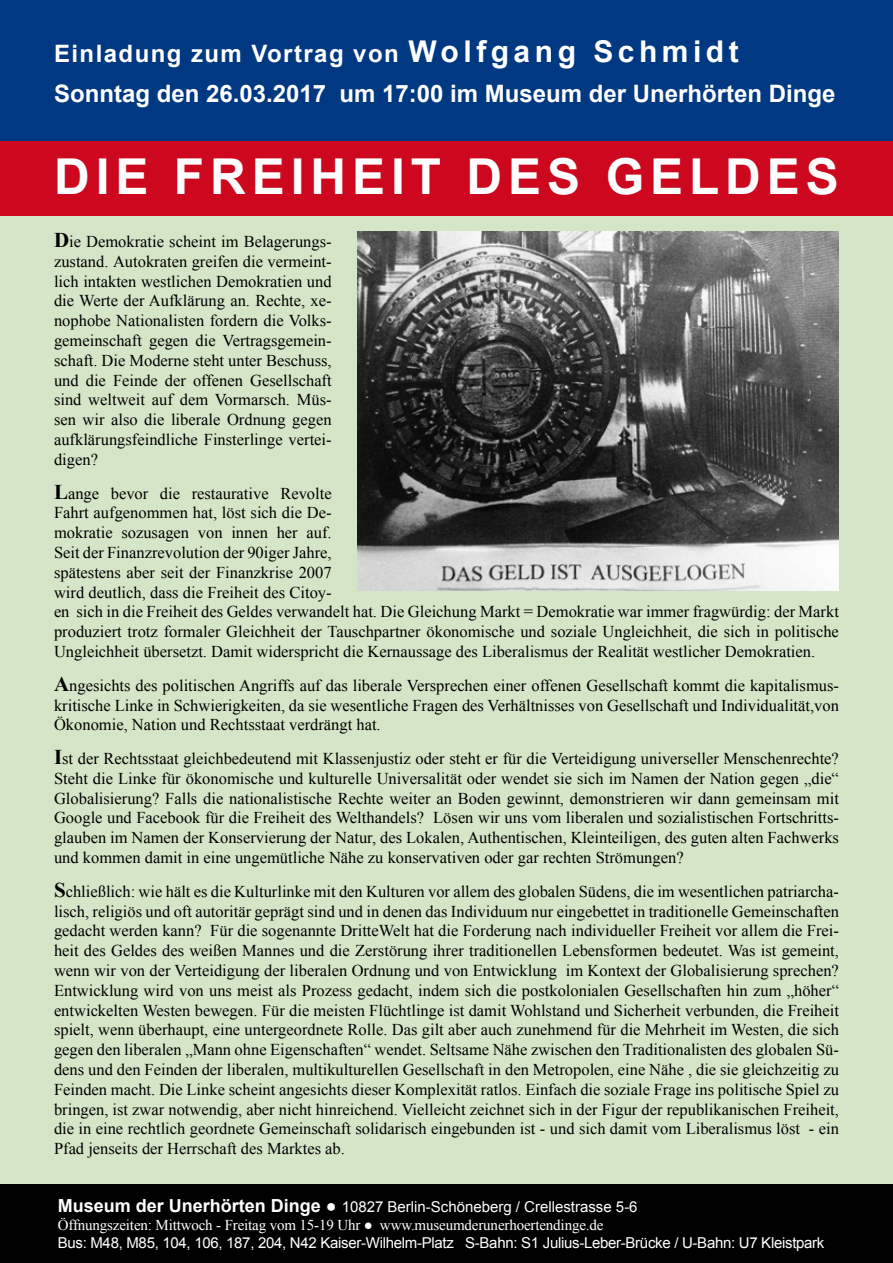
<style>
.page{position:relative;width:893px;height:1263px;background:#fff}
.page>*{position:absolute;margin:0;border:0;box-sizing:border-box;transform-origin:0 0}
.t1{font:700 49.5px "Arial";letter-spacing:.12em;color:#fff}
.t2{font:700 24px/40.5px "Arial";color:#fff}
.t3{font:16.5px/19.8px "Times New Roman";color:#000;text-align:justify}
.t4{font:15px "Arial";letter-spacing:-.02em;color:#fff}
.t5{font:15px "Times New Roman";letter-spacing:-.01em;color:#fff}
.t6{font:15px "Arial";color:#fff}
.s1{font-size:30px}
.s2{font-weight:700;font-size:21px}
.s3{font-weight:700;font-size:18px}
</style>
<div class="page">
<div style="left:0;top:199px;width:893px;height:1013px;background:#d5e5c7"></div>
<div style="left:0;top:128px;width:893px;height:87px;background:#cd071e"></div>
<img style="left:357px;top:231px;width:482px;height:360px">
<div style="left:0;top:1184px;width:893px;height:79px;background:#000"></div>
<div style="left:0;top:0;width:893px;height:140px;background:#003882"></div>
<h2 class="t2" style="left:54px;top:34px;width:783px">Einladung zum Vortrag von <span class="s1">Wolfgang Schmidt<br></span>Sonntag den 26.03.2017 um 17:00 im Museum der Unerhörten Dinge</h2>
<h1 class="t1" style="left:54px;top:144px;width:786px">DIE FREIHEIT DES GELDES</h1>
<p class="t3" style="left:54px;top:231px;width:279px"><span class="s2">D</span>ie Demokratie scheint im Belagerungs&shy;zustand. Autokraten greifen die vermeint&shy;lich intakten westlichen Demokratien und die Werte der Aufklärung an. Rechte, xe&shy;nophobe Nationalisten fordern die Volks&shy;gemeinschaft gegen die Vertragsgemein&shy;schaft. Die Moderne steht unter Beschuss, und die Feinde der offenen Gesellschaft sind weltweit auf dem Vormarsch. Müs&shy;sen wir also die liberale Ordnung gegen aufklärungsfeindliche Finsterlinge vertei&shy;digen?</p>
<p class="t3" style="left:54px;top:483px;width:786px;text-align:left"><span class="s2">L</span>ange bevor die restaurative Revolte<br>Fahrt aufgenommen hat, löst sich die De-<br>mokratie sozusagen von innen her auf.<br>Seit der Finanzrevolution der 90iger Jahre,<br>spätestens aber seit der Finanzkrise 2007<br>wird deutlich, dass die Freiheit des Citoy-<br>en sich in die Freiheit des Geldes verwandelt hat. Die Gleichung Markt = Demokratie war immer fragwürdig: der Markt produziert trotz formaler Gleichheit der Tauschpartner ökonomische und soziale Ungleichheit, die sich in politische Ungleichheit übersetzt. Damit widerspricht die Kernaussage des Liberalismus der Realität westlicher Demokratien.</p>
<p class="t3" style="left:54px;top:675px;width:786px"><span class="s2">A</span>ngesichts des politischen Angriffs auf das liberale Versprechen einer offenen Gesellschaft kommt die kapitalismus&shy;kritische Linke in Schwierigkeiten, da sie wesentliche Fragen des Verhältnisses von Gesellschaft und Individualität,von Ökonomie, Nation und Rechtsstaat verdrängt hat.</p>
<p class="t3" style="left:54px;top:748px;width:786px"><span class="s2">I</span>st der Rechtsstaat gleichbedeutend mit Klassenjustiz oder steht er für die Verteidigung universeller Menschenrechte?<br>Steht die Linke für ökonomische und kulturelle Universalität oder wendet sie sich im Namen der Nation gegen „die“ Globalisierung? Falls die nationalistische Rechte weiter an Boden gewinnt, demonstrieren wir dann gemeinsam mit Google und Facebook für die Freiheit des Welthandels? Lösen wir uns vom liberalen und sozialistischen Fortschritts&shy;glauben im Namen der Konservierung der Natur, des Lokalen, Authentischen, Kleinteiligen, des guten alten Fachwerks und kommen damit in eine ungemütliche Nähe zu konservativen oder gar rechten Strömungen?</p>
<p class="t3" style="left:54px;top:881px;width:786px"><span class="s2">S</span>chließlich: wie hält es die Kulturlinke mit den Kulturen vor allem des globalen Südens, die im wesentlichen patriarcha&shy;lisch, religiös und oft autoritär geprägt sind und in denen das Individuum nur eingebettet in traditionelle Gemeinschaften gedacht werden kann? Für die sogenannte DritteWelt hat die Forderung nach individueller Freiheit vor allem die Frei&shy;heit des Geldes des weißen Mannes und die Zerstörung ihrer traditionellen Lebensformen bedeutet. Was ist gemeint, wenn wir von der Verteidigung der liberalen Ordnung und von Entwicklung im Kontext der Globalisierung sprechen?<br>Entwicklung wird von uns meist als Prozess gedacht, indem sich die postkolonialen Gesellschaften hin zum „höher“ entwickelten Westen bewegen. Für die meisten Flüchtlinge ist damit Wohlstand und Sicherheit verbunden, die Freiheit spielt, wenn überhaupt, eine untergeordnete Rolle. Das gilt aber auch zunehmend für die Mehrheit im Westen, die sich gegen den liberalen „Mann ohne Eigenschaften“ wendet. Seltsame Nähe zwischen den Traditionalisten des globalen Sü&shy;dens und den Feinden der liberalen, multikulturellen Gesellschaft in den Metropolen, eine Nähe , die sie gleichzeitig zu Feinden macht. Die Linke scheint angesichts dieser Komplexität ratlos. Einfach die soziale Frage ins politische Spiel zu bringen, ist zwar notwendig, aber nicht hinreichend. Vielleicht zeichnet sich in der Figur der republikanischen Freiheit, die in eine rechtlich geordnete Gemeinschaft solidarisch eingebunden ist - und sich damit vom Liberalismus löst - ein Pfad jenseits der Herrschaft des Marktes ab.</p>
<p class="t6" style="left:58px;top:1196px;width:581px"><span class="s3">Museum der Unerhörten Dinge ●</span> 10827 Berlin-Schöneberg / Crellestrasse 5-6</p>
<p class="t5" style="left:58px;top:1214px;width:547px">Öffnungszeiten: Mittwoch - Freitag vom 15-19 Uhr ● www.museumderunerhoertendinge.de</p>
<p class="t4" style="left:58px;top:1232px;width:768px">Bus: M48, M85, 104, 106, 187, 204, N42 Kaiser-Wilhelm-Platz S-Bahn: S1 Julius-Leber-Brücke / U-Bahn: U7 Kleistpark</p>
</div>
